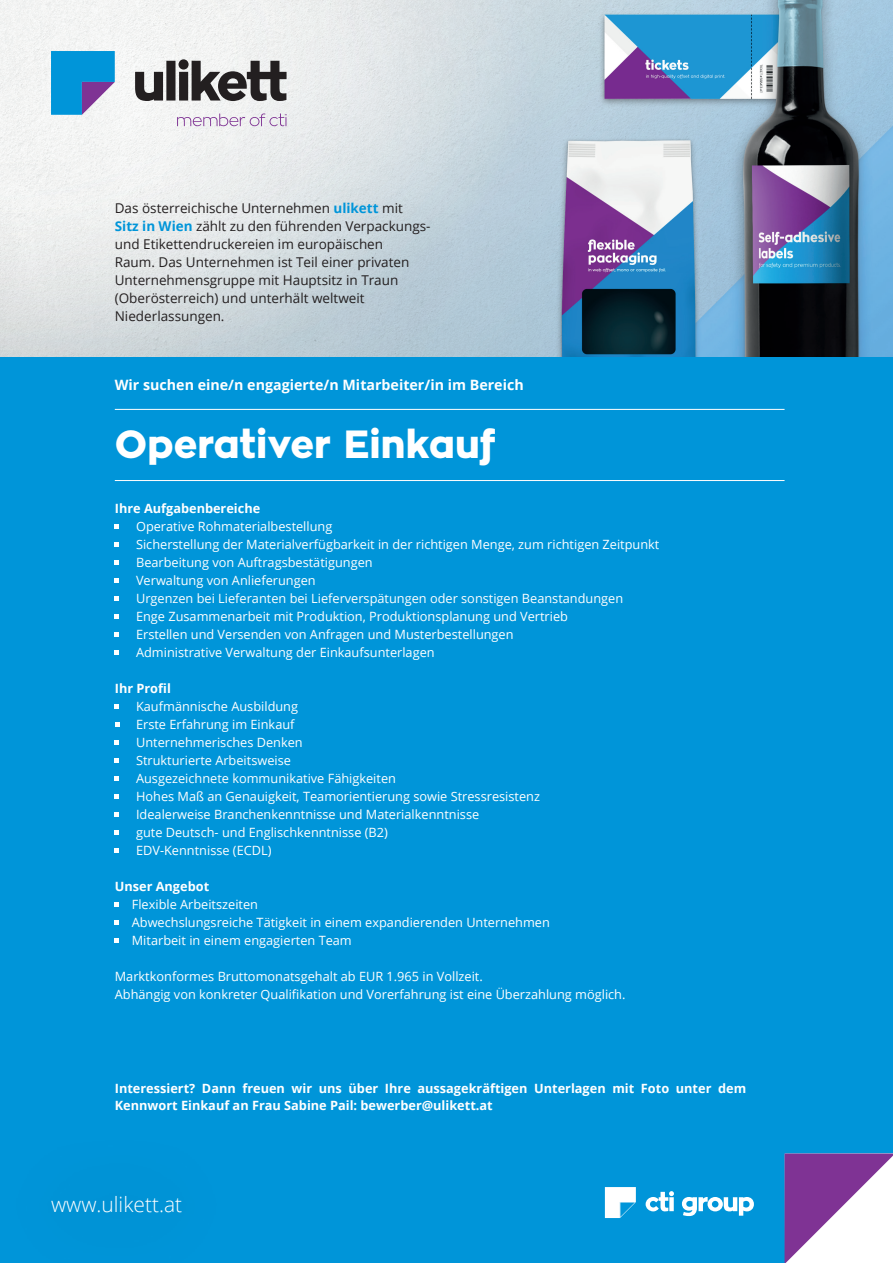
<style>
.page{position:relative;width:893px;height:1263px;background:#fff}
.page>*{position:absolute;margin:0;border:0;box-sizing:border-box;transform-origin:0 0}
.t1{font:800 39px "Zona Pro";color:#fff}
.t2{font:300 21px "Open Sans";color:#fff}
.t3{font:700 14.25px "Open Sans";color:#fff}
.t4{font:13.5px/18px "Open Sans";color:#231f20}
.t5{font:12.75px/18px "Open Sans";color:#fff}
.t6{font:700 12.75px/17.2px "Open Sans";color:#fff}
.s1{font-weight:700;color:#0095d9}
</style>
<div class="page">
<div style="left:0;top:356px;width:893px;height:907px;background:#0095d9"></div>
<svg style="left:784px;top:1153px;width:109px;height:110px"></svg>
<img style="left:0;top:0;width:893px;height:356px">
<svg style="left:646px;top:1191px;width:28px;height:20px"></svg>
<svg style="left:682px;top:1197px;width:72px;height:19px"></svg>
<svg style="left:605px;top:1187px;width:31px;height:31px"></svg>
<div style="left:0;top:1132px;width:236px;height:131px;background:#0094d8"></div>
<svg style="left:135px;top:59px;width:152px;height:42px"></svg>
<svg style="left:51px;top:51px;width:64px;height:64px;background:#3295d3"></svg>
<svg style="left:177px;top:113px;width:110px;height:13px"></svg>
<svg style="left:115px;top:524px;width:4px;height:5px"></svg>
<svg style="left:115px;top:542px;width:4px;height:5px"></svg>
<svg style="left:115px;top:560px;width:4px;height:5px"></svg>
<svg style="left:115px;top:578px;width:4px;height:5px"></svg>
<svg style="left:115px;top:596px;width:4px;height:5px"></svg>
<svg style="left:115px;top:614px;width:4px;height:5px"></svg>
<svg style="left:115px;top:632px;width:4px;height:5px"></svg>
<svg style="left:115px;top:650px;width:4px;height:5px"></svg>
<svg style="left:115px;top:704px;width:4px;height:5px"></svg>
<svg style="left:115px;top:722px;width:4px;height:5px"></svg>
<svg style="left:115px;top:740px;width:4px;height:5px"></svg>
<svg style="left:115px;top:758px;width:4px;height:5px"></svg>
<svg style="left:115px;top:776px;width:4px;height:5px"></svg>
<svg style="left:115px;top:794px;width:4px;height:5px"></svg>
<svg style="left:115px;top:812px;width:4px;height:5px"></svg>
<svg style="left:115px;top:830px;width:4px;height:5px"></svg>
<svg style="left:115px;top:848px;width:4px;height:5px"></svg>
<svg style="left:115px;top:902px;width:4px;height:5px"></svg>
<svg style="left:115px;top:920px;width:4px;height:5px"></svg>
<svg style="left:115px;top:938px;width:4px;height:5px"></svg>
<hr style="left:115px;top:480px;width:669px;height:1px;background:#fff">
<hr style="left:115px;top:409px;width:669px;height:1px;background:#fff">
<p class="t4" style="left:115px;top:198px;width:317px">Das österreichische Unternehmen <span class="s1">ulikett</span> mit<br><span class="s1">Sitz in Wien</span> zählt zu den führenden Verpackungs&shy;und Etikettendruckereien im europäischen<br>Raum. Das Unternehmen ist Teil einer privaten Unternehmensgruppe mit Hauptsitz in Traun (Oberösterreich) und unterhält weltweit Niederlassungen.</p>
<p class="t3" style="left:115px;top:375px;width:410px">Wir suchen eine/n engagierte/n Mitarbeiter/in im Bereich</p>
<h1 class="t1" style="left:115px;top:419px;width:382px">Operativer Einkauf</h1>
<p class="t6" style="left:115px;top:499px;width:147px">Ihre Aufgabenbereiche</p>
<p class="t5" style="left:136px;top:517px;width:525px">Operative Rohmaterialbestellung<br>Sicherstellung der Materialverfügbarkeit in der richtigen Menge, zum richtigen Zeitpunkt Bearbeitung von Auftragsbestätigungen<br>Verwaltung von Anlieferungen<br>Urgenzen bei Lieferanten bei Lieferverspätungen oder sonstigen Beanstandungen<br>Enge Zusammenarbeit mit Produktion, Produktionsplanung und Vertrieb<br>Erstellen und Versenden von Anfragen und Musterbestellungen<br>Administrative Verwaltung der Einkaufsunterlagen</p>
<p class="t6" style="left:115px;top:679px;width:58px">Ihr Profil</p>
<p class="t5" style="left:136px;top:697px;width:405px">Kaufmännische Ausbildung<br>Erste Erfahrung im Einkauf<br>Unternehmerisches Denken<br>Strukturierte Arbeitsweise<br>Ausgezeichnete kommunikative Fähigkeiten<br>Hohes Maß an Genauigkeit, Teamorientierung sowie Stressresistenz Idealerweise Branchenkenntnisse und Materialkenntnisse<br>gute Deutsch- und Englischkenntnisse (B2)<br>EDV-Kenntnisse (ECDL)</p>
<p class="t6" style="left:115px;top:877px;width:96px">Unser Angebot</p>
<p class="t5" style="left:132px;top:895px;width:420px">Flexible Arbeitszeiten<br>Abwechslungsreiche Tätigkeit in einem expandierenden Unternehmen<br>Mitarbeit in einem engagierten Team</p>
<p class="t5" style="left:115px;top:967px;width:512px">Marktkonformes Bruttomonatsgehalt ab EUR 1.965 in Vollzeit.<br>Abhängig von konkreter Qualifikation und Vorerfahrung ist eine Überzahlung möglich.</p>
<p class="t6" style="left:115px;top:1079px;width:633px">Interessiert? Dann freuen wir uns über Ihre aussagekräftigen Unterlagen mit Foto unter dem<br>Kennwort Einkauf an Frau Sabine Pail: bewerber@ulikett.at</p>
<h2 class="t2" style="left:51px;top:1190px;width:133px">www.ulikett.at</h2>
</div>
